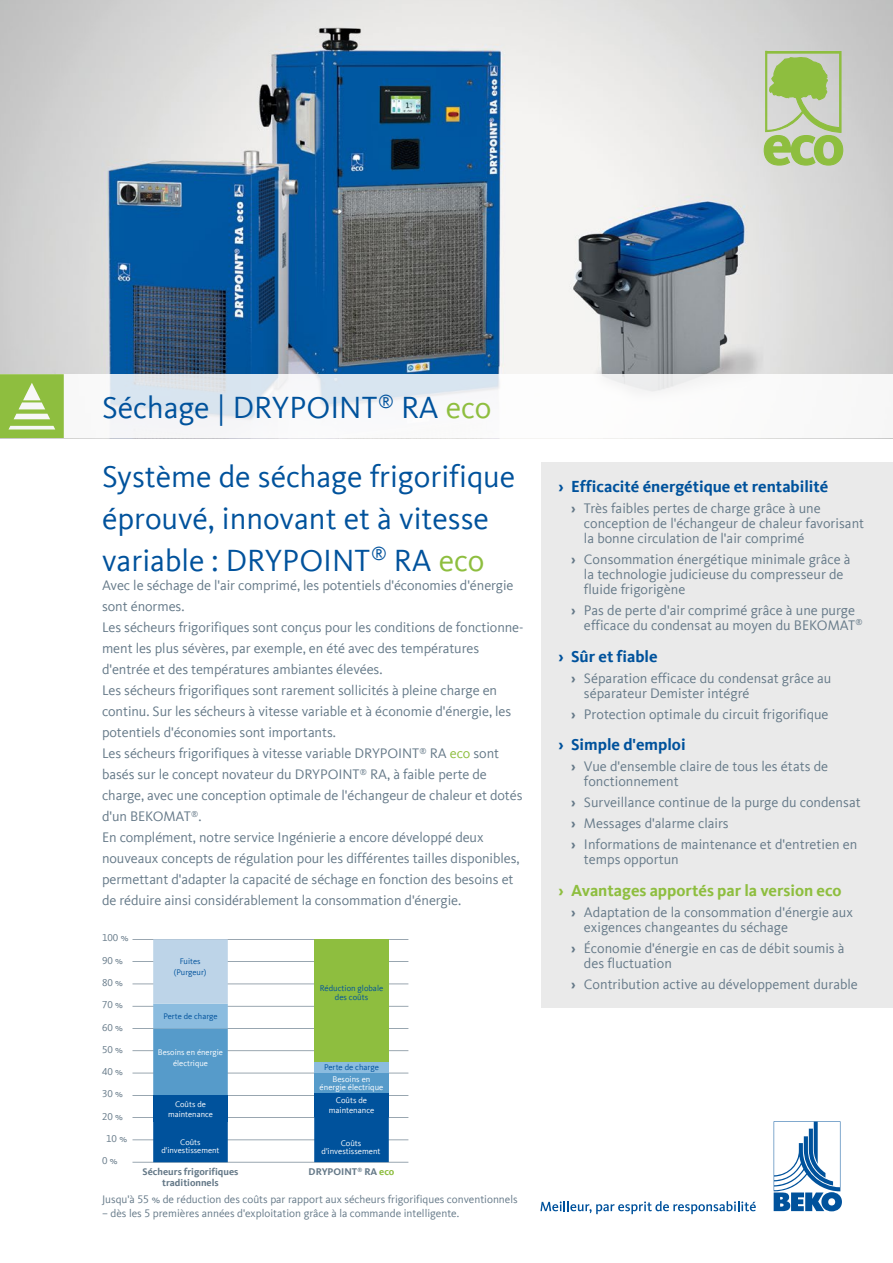
<style>
.page{position:relative;width:893px;height:1263px;background:#fff}
.page>*{position:absolute;margin:0;border:0;box-sizing:border-box;transform-origin:0 0}
.t1{font:31.5px/42px "Kievit Offc Pro";color:#00529c}
.t2{font:700 16.5px "Kievit Offc Pro";color:#00529c}
.t3{font:700 16.5px "Kievit Offc Pro";color:#8ebe3f}
.t4{font:14.25px/21px "Kievit Offc Pro";letter-spacing:-.005em;color:#657988}
.t5{font:11.25px "Kievit Offc Pro";color:#657988}
.t6{font:10.35px "Kievit Offc Pro";color:#657988}
.t7{font:700 10.05px/10.5px "Kievit Offc Pro";color:#657988;text-align:center}
.t8{font:8.55px/7.9px "Kievit Offc Pro";color:#fff;text-align:center}
.t9{font:8.55px/9.1px "Kievit Offc Pro";color:#00529c;text-align:center}
.t10{font:8.4px/10.5px "Kievit Offc Pro";color:#fff;text-align:center}
.t11{font:8.4px/10.5px "Kievit Offc Pro";color:#00529c;text-align:center}
.s1{color:#8ebe3f}
.s2{font-weight:700}
</style>
<div class="page">
<svg style="left:774px;top:1121px;width:68px;height:90px"></svg>
<svg style="left:540px;top:1201px;width:216px;height:13px"></svg>
<img style="left:0;top:0;width:893px;height:374px">
<svg style="left:109px;top:374px;width:615px;height:64px"></svg>
<svg style="left:0;top:374px;width:64px;height:64px;background:#9fc75e"></svg>
<div style="left:541px;top:463px;width:352px;height:545px;background:#eaeaea"></div>
<svg style="left:763px;top:50px;width:81px;height:116px;background:#b2c98c"></svg>
<hr style="left:132px;top:1162px;width:276px;height:1px;background:#657988">
<hr style="left:132px;top:1139px;width:276px;height:1px;background:#657988">
<hr style="left:132px;top:1117px;width:276px;height:1px;background:#657988">
<hr style="left:132px;top:1095px;width:276px;height:1px;background:#657988">
<hr style="left:132px;top:1073px;width:276px;height:1px;background:#657988">
<hr style="left:132px;top:1050px;width:276px;height:1px;background:#657988">
<hr style="left:132px;top:1028px;width:276px;height:1px;background:#657988">
<hr style="left:132px;top:1006px;width:276px;height:1px;background:#657988">
<hr style="left:132px;top:983px;width:276px;height:1px;background:#657988">
<hr style="left:132px;top:961px;width:276px;height:1px;background:#657988">
<hr style="left:132px;top:939px;width:276px;height:1px;background:#657988">
<svg style="left:153px;top:939px;width:75px;height:223px;background:#6ea3cd"></svg>
<div style="left:153px;top:1095px;width:75px;height:27px;background:#00529c"></div>
<div style="left:314px;top:1116px;width:75px;height:46px;background:#00529c"></div>
<div style="left:314px;top:1093px;width:75px;height:23px;background:#00529c"></div>
<div style="left:314px;top:1073px;width:75px;height:20px;background:#569bca"></div>
<div style="left:314px;top:1061px;width:75px;height:12px;background:#8bbcdf"></div>
<div style="left:314px;top:939px;width:75px;height:122px;background:#8ebe3f"></div>
<h1 class="t1" style="left:102px;top:386px;width:391px">Séchage | DRYPOINT<sup>®</sup> RA <span class="s1">eco</span></h1>
<h1 class="t1" style="left:102px;top:455px;width:415px">Système de séchage frigorifique éprouvé, innovant et à vitesse variable : DRYPOINT<sup>®</sup> RA <span class="s1">eco</span></h1>
<p class="t4" style="left:102px;top:575px;width:423px">Avec le séchage de l'air comprimé, les potentiels d'économies d'énergie sont énormes.<br>Les sécheurs frigorifiques sont conçus pour les conditions de fonctionne&shy;ment les plus sévères, par exemple, en été avec des températures d'entrée et des températures ambiantes élevées.<br>Les sécheurs frigorifiques sont rarement sollicités à pleine charge en continu. Sur les sécheurs à vitesse variable et à économie d'énergie, les potentiels d'économies sont importants.<br>Les sécheurs frigorifiques à vitesse variable DRYPOINT<sup>®</sup> RA <span class="s1">eco</span> sont basés sur le concept novateur du DRYPOINT<sup>®</sup> RA, à faible perte de charge, avec une conception optimale de l'échangeur de chaleur et dotés d'un BEKOMAT<sup>®</sup>.<br>En complément, notre service Ingénierie a encore développé deux nouveaux concepts de régulation pour les différentes tailles disponibles, permettant d'adapter la capacité de séchage en fonction des besoins et de réduire ainsi considérablement la consommation d'énergie.</p>
<p class="t6" style="left:102px;top:932px;width:28px">100 %</p>
<p class="t6" style="left:102px;top:954px;width:23px">90 %</p>
<p class="t11" style="left:174px;top:956px;width:34px">Fuites (Purgeur)</p>
<p class="t11" style="left:163px;top:1011px;width:56px">Perte de charge</p>
<p class="t10" style="left:158px;top:1047px;width:67px">Besoins en énergie électrique</p>
<p class="t10" style="left:168px;top:1098px;width:46px">Coûts de maintenance</p>
<p class="t10" style="left:161px;top:1137px;width:60px;line-height:8.4px">Coûts d'investissement</p>
<p class="t6" style="left:102px;top:976px;width:23px">80 %</p>
<p class="t6" style="left:102px;top:999px;width:23px">70 %</p>
<p class="t6" style="left:102px;top:1021px;width:23px">60 %</p>
<p class="t6" style="left:102px;top:1043px;width:23px">50 %</p>
<p class="t6" style="left:102px;top:1065px;width:23px">40 %</p>
<p class="t6" style="left:102px;top:1088px;width:23px">30 %</p>
<p class="t6" style="left:102px;top:1110px;width:23px">20 %</p>
<p class="t6" style="left:106px;top:1132px;width:23px">10 %</p>
<p class="t6" style="left:102px;top:1155px;width:17px">0%</p>
<p class="t7" style="left:143px;top:1166px;width:97px">Sécheurs frigorifiques traditionnels</p>
<p class="t9" style="left:320px;top:983px;width:65px">Réduction globale des coûts</p>
<p class="t9" style="left:324px;top:1063px;width:56px">Perte de charge</p>
<p class="t8" style="left:320px;top:1075px;width:65px">Besoins en énergie électrique</p>
<p class="t8" style="left:329px;top:1095px;width:47px;line-height:10.2px">Coûts de maintenance</p>
<p class="t8" style="left:322px;top:1139px;width:61px">Coûts d'investissement</p>
<p class="t7" style="left:309px;top:1166px;width:87px">DRYPOINT<sup>®</sup> RA <span class="s1">eco</span></p>
<p class="t5" style="left:102px;top:1192px;width:417px">Jusqu'à 55 % de réduction des coûts par rapport aux sécheurs frigorifiques conventionnels</p>
<p class="t5" style="left:102px;top:1206px;width:359px">– dès les 5 premières années d'exploitation grâce à la commande intelligente.</p>
<p class="t2" style="left:558px;top:477px;width:272px">› Efficacité énergétique et rentabilité</p>
<p class="t4" style="left:584px;top:501px;width:282px;line-height:15px;text-indent:-13px"><span class="s2">›</span> Très faibles pertes de charge grâce à une conception de l'échangeur de chaleur favorisant la bonne circulation de l'air comprimé</p>
<p class="t4" style="left:584px;top:552px;width:268px;line-height:15px;text-indent:-13px"><span class="s2">›</span> Consommation énergétique minimale grâce à la technologie judicieuse du compresseur de fluide frigorigène</p>
<p class="t4" style="left:584px;top:603px;width:280px;line-height:15px;text-indent:-13px"><span class="s2">›</span> Pas de perte d'air comprimé grâce à une purge efficace du condensat au moyen du BEKOMAT<sup>®</sup></p>
<p class="t2" style="left:558px;top:646px;width:101px">› Sûr et fiable</p>
<p class="t4" style="left:584px;top:670px;width:249px;line-height:15px;text-indent:-13px"><span class="s2">›</span> Séparation efficace du condensat grâce au séparateur Demister intégré</p>
<p class="t4" style="left:571px;top:703px;width:259px"><span class="s2">›</span> Protection optimale du circuit frigorifique</p>
<p class="t2" style="left:558px;top:735px;width:129px">› Simple d'emploi</p>
<p class="t4" style="left:584px;top:759px;width:246px;line-height:15px;text-indent:-13px"><span class="s2">›</span> Vue d'ensemble claire de tous les états de fonctionnement</p>
<p class="t4" style="left:571px;top:792px;width:291px"><span class="s2">›</span> Surveillance continue de la purge du condensat <span class="s2">›</span> Messages d'alarme clairs<br><span class="s2">›</span> Informations de maintenance et d'entretien en</p>
<p class="t4" style="left:584px;top:849px;width:96px">temps opportun</p>
<p class="t3" style="left:558px;top:880px;width:285px">› Avantages apportés par la version eco</p>
<p class="t4" style="left:584px;top:904px;width:271px;line-height:15px;text-indent:-13px"><span class="s2">›</span> Adaptation de la consommation d'énergie aux exigences changeantes du séchage</p>
<p class="t4" style="left:584px;top:940px;width:262px;line-height:15px;text-indent:-13px"><span class="s2">›</span> Économie d'énergie en cas de débit soumis à des fluctuation</p>
<p class="t4" style="left:571px;top:973px;width:288px"><span class="s2">›</span> Contribution active au développement durable</p>
</div>
